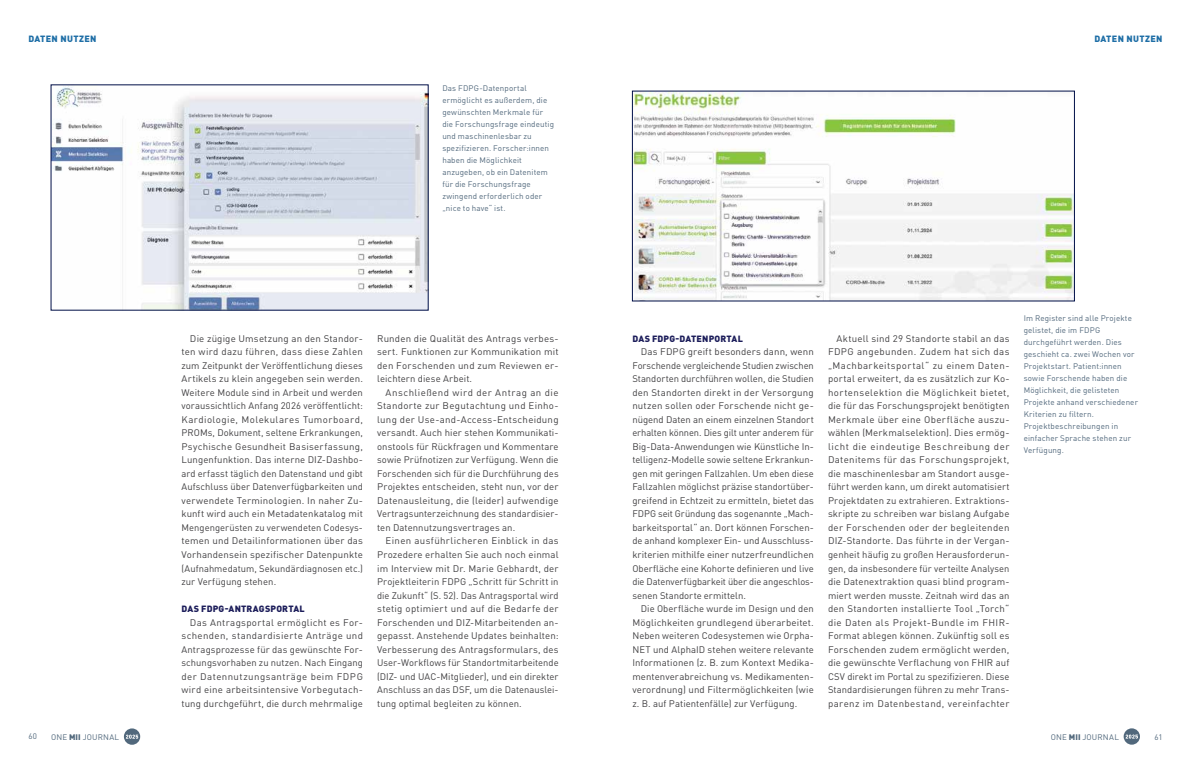
<style>
.page{position:relative;width:1191px;height:766px;background:#fff}
.page>*{position:absolute;margin:0;border:0;box-sizing:border-box;transform-origin:0 0}
.t1{font:9.5px/13.5px "DIN Pro";letter-spacing:.01em;color:#414042;text-align:justify}
.t2{font:900 9px "DIN Pro";letter-spacing:.02em;color:#1c1d5a}
.t3{font:900 9px "DIN Pro";letter-spacing:.04em;color:#1e6ea6}
.t4{font:8px/12px "DIN Pro";letter-spacing:.015em;color:#51687c}
.s1{font-weight:900}
</style>
<div class="page">
<img style="left:634px;top:93px;width:438px;height:206px">
<img style="left:53px;top:87px;width:373px;height:221px">
<svg style="left:1123px;top:728px;width:17px;height:16px"></svg>
<svg style="left:1125px;top:734px;width:13px;height:4px"></svg>
<svg style="left:124px;top:728px;width:16px;height:16px"></svg>
<svg style="left:126px;top:734px;width:12px;height:4px"></svg>
<p class="t3" style="left:28px;top:31px;width:70px">DATEN NUTZEN</p>
<p class="t3" style="left:1094px;top:31px;width:70px">DATEN NUTZEN</p>
<p class="t4" style="left:442px;top:82px;width:113px">Das FDPG-Datenportal ermöglicht es außerdem, die gewünschten Merkmale für die Forschungsfrage eindeutig und maschinenlesbar zu spezifizieren. Forscher:innen haben die Möglichkeit anzugeben, ob ein Datenitem für die Forschungsfrage zwingend erforderlich oder „nice to have“ ist.</p>
<p class="t1" style="left:181px;top:331px;width:183px;text-indent:9px">Die zügige Umsetzung an den Standor&shy;ten wird dazu führen, dass diese Zahlen zum Zeitpunkt der Veröffentlichung dieses Artikels zu klein angegeben sein werden.<br>Weitere Module sind in Arbeit und werden voraussichtlich Anfang 2026 veröffentlicht:<br>Kardiologie, Molekulares Tumorboard, PROMs, Dokument, seltene Erkrankungen, Psychische Gesundheit Basiserfassung, Lungenfunktion. Das interne DIZ-Dashbo&shy;ard erfasst täglich den Datenstand und gibt Aufschluss über Datenverfügbarkeiten und verwendete Terminologien. In naher Zu&shy;kunft wird auch ein Metadatenkatalog mit Mengengerüsten zu verwendeten Codesys&shy;temen und Detailinformationen über das Vorhandensein spezifischer Datenpunkte (Aufnahmedatum, Sekundärdiagnosen etc.) zur Verfügung stehen.</p>
<p class="t2" style="left:181px;top:601px;width:125px">DAS FDPG-ANTRAGSPORTAL</p>
<p class="t1" style="left:181px;top:614px;width:183px;text-indent:9px">Das Antragsportal ermöglicht es For&shy;schenden, standardisierte Anträge und Antragsprozesse für das gewünschte For&shy;schungsvorhaben zu nutzen. Nach Eingang der Datennutzungsanträge beim FDPG wird eine arbeitsintensive Vorbegutach&shy;tung durchgeführt, die durch mehrmalige</p>
<p class="t1" style="left:377px;top:331px;width:183px">Runden die Qualität des Antrags verbes&shy;sert. Funktionen zur Kommunikation mit den Forschenden und zum Reviewen er&shy;leichtern diese Arbeit.</p>
<p class="t1" style="left:377px;top:385px;width:183px;text-indent:9px">Anschließend wird der Antrag an die Standorte zur Begutachtung und Einho&shy;lung der Use-and-Access-Entscheidung versandt. Auch hier stehen Kommunikati&shy;onstools für Rückfragen und Kommentare sowie Prüfnotizen zur Verfügung. Wenn die Forschenden sich für die Durchführung des Projektes entscheiden, steht nun, vor der Datenausleitung, die (leider) aufwendige Vertragsunterzeichnung des standardisier&shy;ten Datennutzungsvertrages an.</p>
<p class="t1" style="left:377px;top:533px;width:183px;text-indent:9px">Einen ausführlicheren Einblick in das Prozedere erhalten Sie auch noch einmal im Interview mit Dr. Marie Gebhardt, der Projektleiterin FDPG „Schritt für Schritt in die Zukunft“ (S. 52). Das Antragsportal wird stetig optimiert und auf die Bedarfe der Forschenden und DIZ-Mitarbeitenden an&shy;gepasst. Anstehende Updates beinhalten:<br>Verbesserung des Antragsformulars, des User-Workflows für Standortmitarbeitende (DIZ- und UAC-Mitglieder), und ein direkter Anschluss an das DSF, um die Datenauslei&shy;tung optimal begleiten zu können.</p>
<p class="t2" style="left:632px;top:331px;width:112px">DAS FDPG-DATENPORTAL</p>
<p class="t1" style="left:632px;top:344px;width:183px;text-indent:9px">Das FDPG greift besonders dann, wenn Forschende vergleichende Studien zwischen Standorten durchführen wollen, die Studien den Standorten direkt in der Versorgung nutzen sollen oder Forschende nicht ge&shy;nügend Daten an einem einzelnen Standort erhalten können. Dies gilt unter anderem für Big-Data-Anwendungen wie Künstliche In&shy;telligenz-Modelle sowie seltene Erkrankun&shy;gen mit geringen Fallzahlen. Um eben diese Fallzahlen möglichst präzise standortüber&shy;greifend in Echtzeit zu ermitteln, bietet das FDPG seit Gründung das sogenannte „Mach&shy;barkeitsportal“ an. Dort können Forschen&shy;de anhand komplexer Ein- und Ausschluss&shy;kriterien mithilfe einer nutzerfreundlichen Oberfläche eine Kohorte definieren und live die Datenverfügbarkeit über die angeschlos&shy;senen Standorte ermitteln.</p>
<p class="t1" style="left:632px;top:601px;width:183px;text-indent:9px">Die Oberfläche wurde im Design und den Möglichkeiten grundlegend überarbeitet.<br>Neben weiteren Codesystemen wie Orpha-NET und AlphaID stehen weitere relevante Informationen (z. B. zum Kontext Medika&shy;mentenverabreichung vs. Medikamenten&shy;verordnung) und Filtermöglichkeiten (wie z. B. auf Patientenfälle) zur Verfügung.</p>
<p class="t1" style="left:828px;top:331px;width:183px;text-indent:9px">Aktuell sind 29 Standorte stabil an das FDPG angebunden. Zudem hat sich das „Machbarkeitsportal“ zu einem Daten&shy;portal erweitert, da es zusätzlich zur Ko&shy;hortenselektion die Möglichkeit bietet, die für das Forschungsprojekt benötigten Merkmale über eine Oberfläche auszu&shy;wählen (Merkmalselektion). Dies ermög&shy;licht die eindeutige Beschreibung der Datenitems für das Forschungsprojekt, die maschinenlesbar am Standort ausge&shy;führt werden kann, um direkt automatisiert Projektdaten zu extrahieren. Extraktions&shy;skripte zu schreiben war bislang Aufgabe der Forschenden oder der begleitenden DIZ-Standorte. Das führte in der Vergan&shy;genheit häufig zu großen Herausforderun&shy;gen, da insbesondere für verteilte Analysen die Datenextraktion quasi blind program&shy;miert werden musste. Zeitnah wird das an den Standorten installierte Tool „Torch“ die Daten als Projekt-Bundle im FHIR-Format ablegen können. Zukünftig soll es Forschenden zudem ermöglicht werden, die gewünschte Verflachung von FHIR auf CSV direkt im Portal zu spezifizieren. Diese Standardisierungen führen zu mehr Trans&shy;parenz im Datenbestand, vereinfachter</p>
<p class="t4" style="left:1023px;top:311px;width:116px">Im Register sind alle Projekte gelistet, die im FDPG durchgeführt werden. Dies geschieht ca. zwei Wochen vor<br>Projektstart. Patient:innen sowie Forschende haben die<br>Möglichkeit, die gelisteten<br>Projekte anhand verschiedener<br>Kriterien zu filtern.<br>Projektbeschreibungen in einfacher Sprache stehen zur<br>Verfügung.</p>
<p class="t4" style="left:28px;top:729px;width:10px">60</p>
<p class="t4" style="left:51px;top:730px;width:70px">ONE <span class="s1">MII</span> JOURNAL</p>
<p class="t4" style="left:1050px;top:730px;width:70px">ONE <span class="s1">MII</span> JOURNAL</p>
<p class="t4" style="left:1154px;top:730px;width:10px">61</p>
</div>
